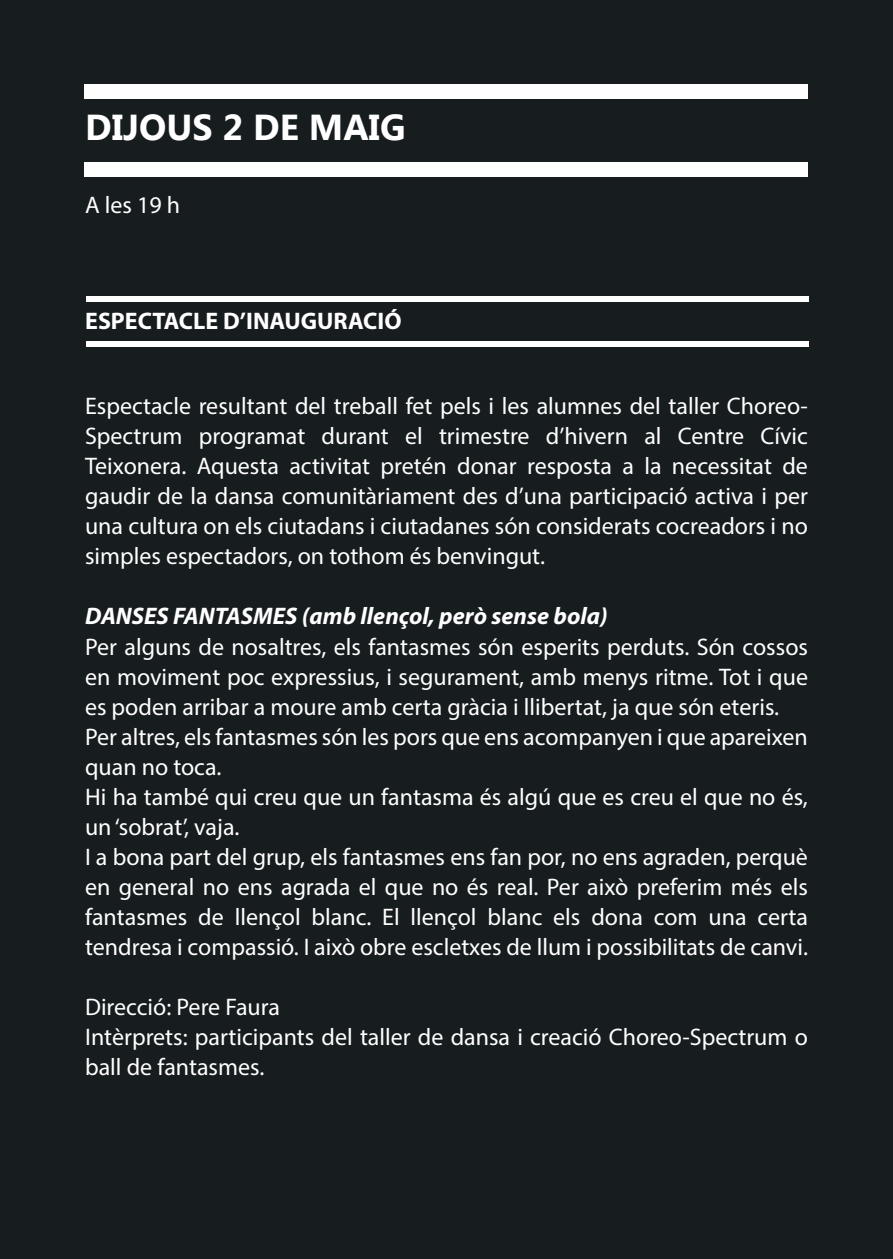
<style>
.page{position:relative;width:893px;height:1259px;background:#171c1f}
.page>*{position:absolute;margin:0;border:0;box-sizing:border-box;transform-origin:0 0}
.t1{font:700 36px "Myanmar Text";color:#fff}
.t2{font:24px/30px "Myriad Pro";color:#fff;text-align:justify}
.t3{font:italic 700 24px "Myriad Pro";color:#fff}
.t4{font:700 24px "Myriad Pro";color:#fff}
</style>
<div class="page">
<div style="left:84px;top:84px;width:724px;height:15px;background:#fff"></div>
<div style="left:84px;top:162px;width:724px;height:14px;background:#fff"></div>
<div style="left:86px;top:341px;width:723px;height:6px;background:#fff"></div>
<div style="left:86px;top:296px;width:723px;height:6px;background:#fff"></div>
<p class="t1" style="left:85px;top:106px;width:322px">DIJOUS 2 DE MAIG</p>
<p class="t2" style="left:85px;top:189px;width:97px">A les 19 h</p>
<p class="t4" style="left:85px;top:305px;width:318px">ESPECTACLE D’INAUGURACIÓ</p>
<p class="t2" style="left:85px;top:391px;width:724px">Espectacle resultant del treball fet pels i les alumnes del taller Choreo-Spectrum programat durant el trimestre d’hivern al Centre Cívic Teixonera. Aquesta activitat pretén donar resposta a la necessitat de gaudir de la dansa comunitàriament des d’una participació activa i per una cultura on els ciutadans i ciutadanes són considerats cocreadors i no simples espectadors, on tothom és benvingut.</p>
<p class="t3" style="left:85px;top:601px;width:524px">DANSES FANTASMES (amb llençol, però sense bola)</p>
<p class="t2" style="left:85px;top:631px;width:724px">Per alguns de nosaltres, els fantasmes són esperits perduts. Són cossos en moviment poc expressius, i segurament, amb menys ritme. Tot i que es poden arribar a moure amb certa gràcia i llibertat, ja que són eteris.</p>
<p class="t2" style="left:85px;top:721px;width:724px">Per altres, els fantasmes són les pors que ens acompanyen i que apareixen quan no toca.</p>
<p class="t2" style="left:85px;top:781px;width:724px">Hi ha també qui creu que un fantasma és algú que es creu el que no és, un ‘sobrat’, vaja.</p>
<p class="t2" style="left:85px;top:841px;width:724px">I a bona part del grup, els fantasmes ens fan por, no ens agraden, perquè en general no ens agrada el que no és real. Per això preferim més els fantasmes de llençol blanc. El llençol blanc els dona com una certa tendresa i compassió. I això obre escletxes de llum i possibilitats de canvi.</p>
<p class="t2" style="left:85px;top:991px;width:197px">Direcció: Pere Faura</p>
<p class="t2" style="left:85px;top:1021px;width:724px">Intèrprets: participants del taller de dansa i creació Choreo-Spectrum o ball de fantasmes.</p>
</div>
